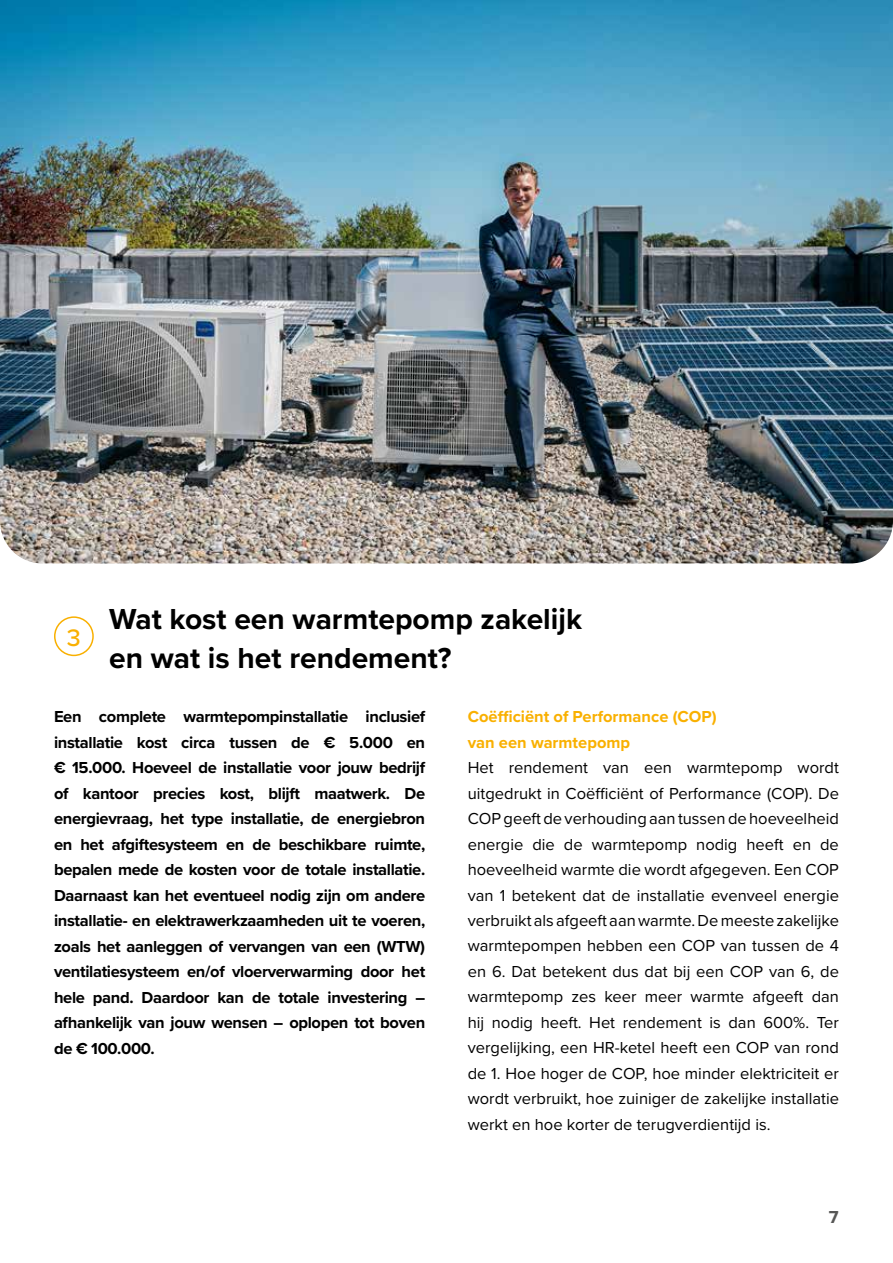
<style>
.page{position:relative;width:893px;height:1263px;background:#fff}
.page>*{position:absolute;margin:0;border:0;box-sizing:border-box;transform-origin:0 0}
.t1{font:700 30px/39px "Proxima Nova";color:#000}
.t2{font:500 24.75px "Proxima Nova";color:#f9b000}
.t3{font:700 18px "Proxima Nova";color:#575756}
.t4{font:16.5px/25.5px "Proxima Nova";color:#000;text-align:justify}
.t5{font:700 16.5px/25.5px "Proxima Nova";letter-spacing:-.02em;color:#000;text-align:justify}
.t6{font:700 16.5px/25.5px "Proxima Nova";color:#f9b000}
</style>
<div class="page">
<img style="left:0;top:0;width:893px;height:563px">
<div style="left:54px;top:616px;width:40px;height:40px;border:2px solid #f9b000;border-radius:50%"></div>
<h2 class="t2" style="left:67px;top:619px;width:15px">3</h2>
<h1 class="t1" style="left:109px;top:598px;width:474px">Wat kost een warmtepomp zakelijk en wat is het rendement?</h1>
<p class="t5" style="left:54px;top:703px;width:373px">Een complete warmtepompinstallatie inclusief installatie kost circa tussen de € 5.000 en € 15.000. Hoeveel de installatie voor jouw bedrijf of kantoor precies kost, blijft maatwerk. De energievraag, het type installatie, de energiebron en het afgiftesysteem en de beschikbare ruimte, bepalen mede de kosten voor de totale installatie.<br>Daarnaast kan het eventueel nodig zijn om andere installatie- en elektrawerkzaamheden uit te voeren, zoals het aanleggen of vervangen van een (WTW) ventilatiesysteem en/of vloerverwarming door het hele pand. Daardoor kan de totale investering – afhankelijk van jouw wensen – oplopen tot boven de € 100.000.</p>
<p class="t6" style="left:468px;top:703px;width:250px">Coëfficiënt of Performance (COP) van een warmtepomp</p>
<p class="t4" style="left:468px;top:754px;width:373px">Het rendement van een warmtepomp wordt uitgedrukt in Coëfficiënt of Performance (COP). De COP geeft de verhouding aan tussen de hoeveelheid energie die de warmtepomp nodig heeft en de hoeveelheid warmte die wordt afgegeven. Een COP van 1 betekent dat de installatie evenveel energie verbruikt als afgeeft aan warmte. De meeste zakelijke warmtepompen hebben een COP van tussen de 4 en 6. Dat betekent dus dat bij een COP van 6, de warmtepomp zes keer meer warmte afgeeft dan hij nodig heeft. Het rendement is dan 600%. Ter vergelijking, een HR-ketel heeft een COP van rond de 1. Hoe hoger de COP, hoe minder elektriciteit er wordt verbruikt, hoe zuiniger de zakelijke installatie werkt en hoe korter de terugverdientijd is.</p>
<p class="t3" style="left:829px;top:1204px;width:11px">7</p>
</div>
